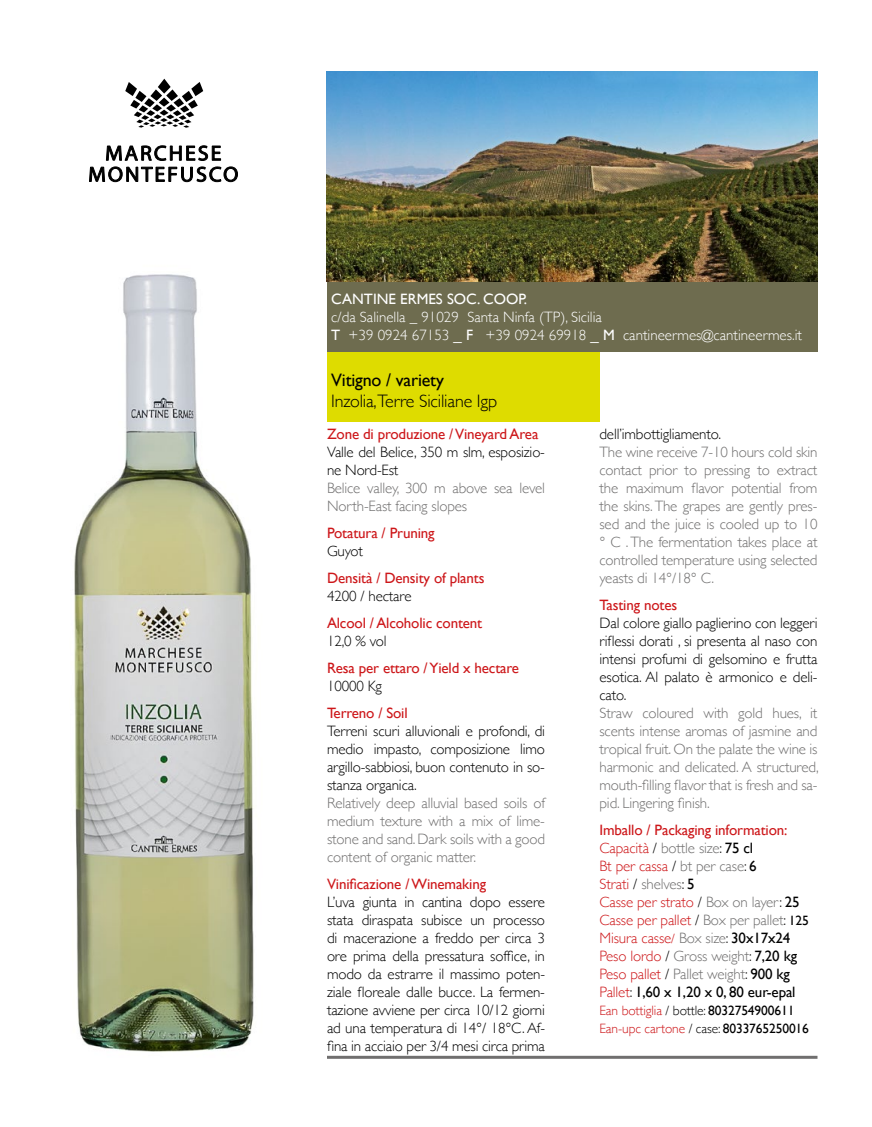
<style>
.page{position:relative;width:872px;height:1127px;background:#fff}
.page>*{position:absolute;margin:0;border:0;box-sizing:border-box;transform-origin:0 0}
.t1{font:300 18px "Gill Sans";letter-spacing:-.01em;color:#000}
.t2{font:18px "Gill Sans";letter-spacing:-.01em;color:#000}
.t3{font:300 15px/18px "Gill Sans";letter-spacing:-.01em;color:#000;text-align:justify}
.t4{font:300 15px/18px "Gill Sans";letter-spacing:-.01em;color:#706f6f;text-align:justify}
.t5{font:300 15px/18px "Gill Sans";letter-spacing:-.01em;color:#cd171a}
.t6{font:15px "Gill Sans";letter-spacing:-.01em;color:#cd171a}
.t7{font:300 15px/18px "Gill Sans";color:#fff}
.t8{font:15px "Gill Sans";color:#fff}
.t9{font:300 13.5px/18px "Gill Sans";letter-spacing:-.01em;color:#cd171a}
.s1{font-weight:400}
.s2{color:#000}
.s3{color:#706f6f}
.s4{font-weight:400;color:#000}
.s5{font-weight:400;font-size:13.5px;color:#000}
.s6{font-size:13.5px}
</style>
<div class="page">
<div style="left:327px;top:352px;width:272px;height:70px;background:#dedc00"></div>
<div style="left:327px;top:282px;width:490px;height:70px;background:#6e6c4f"></div>
<img style="left:327px;top:71px;width:490px;height:211px">
<hr style="left:327px;top:1056px;width:490px;height:3px;background:#706f6f">
<svg style="left:106px;top:146px;width:75px;height:14px"></svg>
<svg style="left:187px;top:146px;width:34px;height:15px"></svg>
<svg style="left:89px;top:167px;width:148px;height:15px"></svg>
<svg style="left:125px;top:79px;width:78px;height:49px"></svg>
<img style="left:74px;top:274px;width:180px;height:778px">
<p class="t8" style="left:331px;top:290px;width:197px">CANTINE ERMES SOC. COOP.</p>
<p class="t7" style="left:331px;top:307px;width:472px">c/da Salinella _ 91029 Santa Ninfa (TP), Sicilia<br><span class="s1">T</span> +39 0924 67153 <span class="s1">_ F</span> +39 0924 69918 <span class="s1">_ M</span> cantineermes@cantineermes.it</p>
<p class="t2" style="left:331px;top:369px;width:114px">Vitigno / variety</p>
<p class="t1" style="left:331px;top:386px;width:167px">Inzolia,Terre Siciliane Igp</p>
<p class="t6" style="left:327px;top:425px;width:213px">Zone di produzione / Vineyard Area</p>
<p class="t3" style="left:327px;top:442px;width:219px">Valle del Belice, 350 m slm, esposizio&shy;ne Nord-Est</p>
<p class="t4" style="left:327px;top:478px;width:219px">Belice valley, 300 m above sea level<br>North-East facing slopes</p>
<p class="t6" style="left:327px;top:524px;width:109px">Potatura / Pruning</p>
<p class="t3" style="left:327px;top:541px;width:38px">Guyot</p>
<p class="t6" style="left:327px;top:569px;width:159px">Densità / Density of plants</p>
<p class="t3" style="left:327px;top:586px;width:86px">4200 / hectare</p>
<p class="t6" style="left:327px;top:614px;width:157px">Alcool / Alcoholic content</p>
<p class="t3" style="left:327px;top:631px;width:61px">12,0 % vol</p>
<p class="t6" style="left:327px;top:659px;width:194px">Resa per ettaro / Yield x hectare</p>
<p class="t3" style="left:327px;top:676px;width:56px">10000 Kg</p>
<p class="t6" style="left:327px;top:704px;width:82px">Terreno / Soil</p>
<p class="t3" style="left:327px;top:721px;width:219px">Terreni scuri alluvionali e profondi, di medio impasto, composizione limo argillo-sabbiosi, buon contenuto in so&shy;stanza organica.</p>
<p class="t4" style="left:327px;top:793px;width:219px">Relatively deep alluvial based soils of medium texture with a mix of lime&shy;stone and sand. Dark soils with a good content of organic matter.</p>
<p class="t6" style="left:327px;top:875px;width:161px">Vinificazione / Winemaking</p>
<p class="t3" style="left:327px;top:892px;width:219px">L’uva giunta in cantina dopo essere stata diraspata subisce un processo di macerazione a freddo per circa 3 ore prima della pressatura soffice, in modo da estrarre il massimo poten&shy;ziale floreale dalle bucce. La fermen&shy;tazione avviene per circa 10/12 giorni ad una temperatura di 14°/ 18°C. Af&shy;fina in acciaio per 3/4 mesi circa prima</p>
<p class="t3" style="left:599px;top:424px;width:123px">dell’imbottigliamento.</p>
<p class="t4" style="left:599px;top:442px;width:219px">The wine receive 7-10 hours cold skin contact prior to pressing to extract the maximum flavor potential from the skins. The grapes are gently pres&shy;sed and the juice is cooled up to 10 ° C . The fermentation takes place at controlled temperature using selected yeasts di 14°/18° C.</p>
<p class="t6" style="left:599px;top:596px;width:79px">Tasting notes</p>
<p class="t3" style="left:599px;top:613px;width:219px">Dal colore giallo paglierino con leggeri riflessi dorati , si presenta al naso con intensi profumi di gelsomino e frutta esotica. Al palato è armonico e deli&shy;cato.</p>
<p class="t4" style="left:599px;top:703px;width:221px">Straw coloured with gold hues, it scents intense aromas of jasmine and tropical fruit. On the palate the wine is harmonic and delicated. A structured, mouth-filling flavor that is fresh and sa&shy;pid. Lingering finish.</p>
<p class="t5" style="left:599px;top:820px;width:211px"><span class="s1">Imballo / Packaging information:<br></span>Capacità <span class="s2">/</span> <span class="s3">bottle size</span><span class="s2">:</span> <span class="s4">75 cl<br></span>Bt per cassa <span class="s2">/</span> <span class="s3">bt per case</span><span class="s2">:</span> <span class="s4">6<br></span>Strati <span class="s2">/</span> <span class="s3">shelves</span><span class="s2">:</span> <span class="s4">5<br></span>Casse per strato <span class="s2">/</span> <span class="s3">Box on layer</span><span class="s2">:</span> <span class="s4">25<br></span>Casse per pallet <span class="s2">/</span> <span class="s3">Box per pallet</span><span class="s2">:</span> <span class="s5">125<br></span>Misura casse<span class="s6">/</span> <span class="s3">Box size</span><span class="s2">:</span> <span class="s4">30x17x24<br></span>Peso lordo <span class="s2">/</span> <span class="s3">Gross weight</span><span class="s2">:</span> <span class="s4">7,20 kg<br></span>Peso pallet <span class="s2">/</span> <span class="s3">Pallet weight</span><span class="s2">:</span> <span class="s4">900 kg<br></span>Pallet<span class="s2">:</span> <span class="s4">1,60 x 1,20 x 0, 80 eur-epal</span></p>
<p class="t9" style="left:599px;top:1001px;width:211px">Ean bottiglia <span class="s2">/ bottle:</span> <span class="s4">8032754900611<br></span>Ean-upc cartone <span class="s2">/ case:</span> <span class="s4">8033765250016</span></p>
</div>
